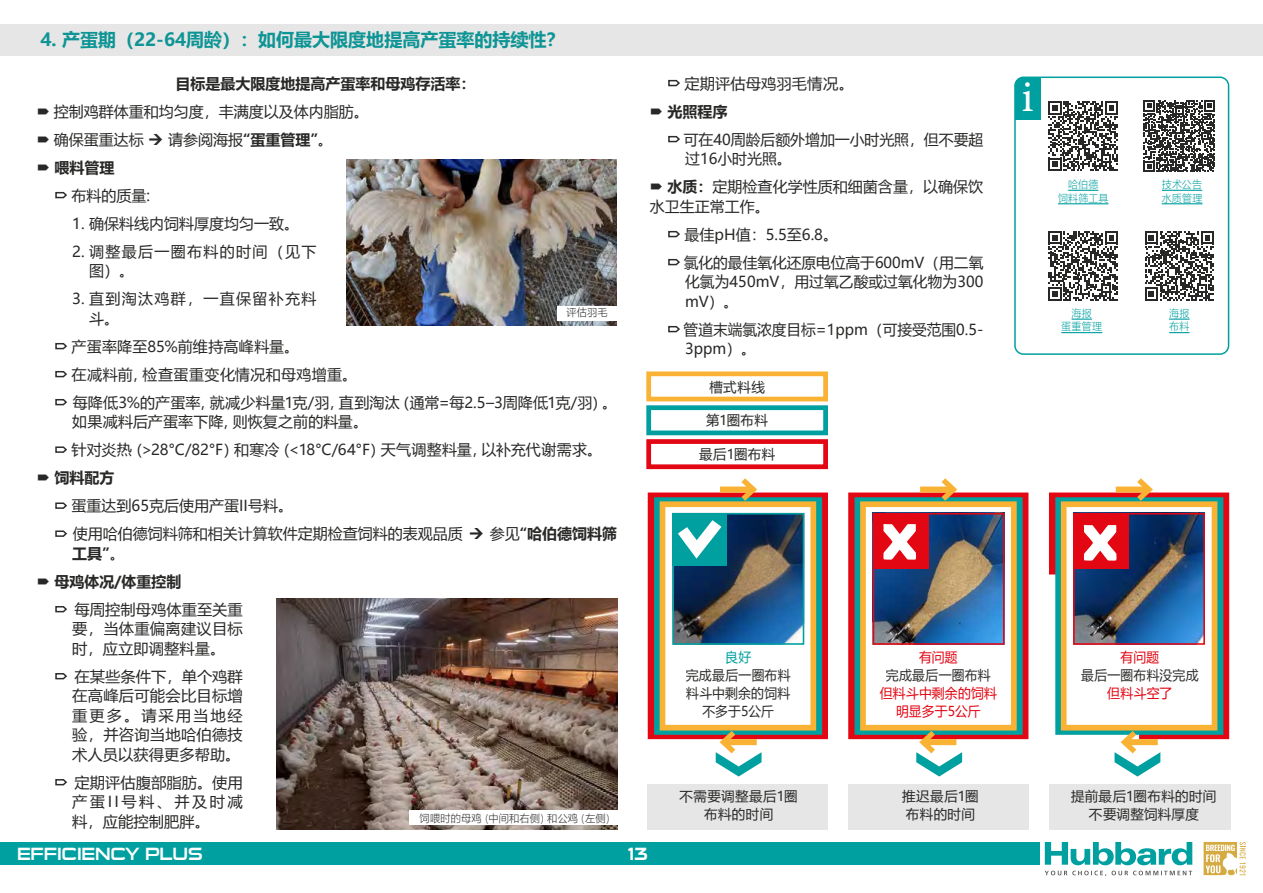
<style>
.page{position:relative;width:1263px;height:893px;background:#fff}
.page>*{position:absolute;margin:0;border:0;box-sizing:border-box;transform-origin:0 0}
.t1{font:700 51.6px "Berlin Sans FB Demi";color:#fff;scale:1.14 1}
.t2{font:45px "Minion Pro";color:#fff}
.t3{font:700 18px "Microsoft Ya Hei UI";color:#009fa0}
.t4{font:17.4px "Sui Generis Rg";letter-spacing:-.01em;color:#fff}
.t5{font:15px/19.5px "Microsoft Ya Hei UI";color:#282827}
.t6{font:700 15px/28px "Microsoft Ya Hei UI";color:#282827}
.t7{font:15px/19.5px "Microsoft Ya Hei UI";letter-spacing:.09em;color:#282827}
.t8{font:13.5px/18px "Microsoft Ya Hei UI";letter-spacing:.025em;color:#282827;text-align:center}
.t9{font:13.5px/18px "Microsoft Ya Hei UI";letter-spacing:.02em;color:#2e2d2c;text-align:center;scale:.95 1}
.t10{font:13.5px/18px "Microsoft Ya Hei UI";letter-spacing:.015em;color:#e30613;text-align:center;scale:.95 1}
.t11{font:13.5px "Microsoft Ya Hei UI";color:#009fa0;scale:.95 1}
.t12{font:10.5px/13.5px "Microsoft Ya Hei UI Light";letter-spacing:.025em;color:#009fa0;text-align:center;scale:.95 1}
.t13{font:10.5px "Microsoft Ya Hei UI Light";letter-spacing:.02em;color:#282827}
.s1{font-weight:700}
.s2{font-weight:400}
</style>
<div class="page">
<svg style="left:55px;top:191px;width:12px;height:8px"></svg>
<svg style="left:55px;top:343px;width:12px;height:7px"></svg>
<svg style="left:55px;top:371px;width:12px;height:7px"></svg>
<svg style="left:55px;top:399px;width:12px;height:7px"></svg>
<svg style="left:55px;top:446px;width:12px;height:7px"></svg>
<svg style="left:55px;top:502px;width:12px;height:7px"></svg>
<svg style="left:55px;top:530px;width:12px;height:7px"></svg>
<svg style="left:55px;top:606px;width:12px;height:7px"></svg>
<svg style="left:55px;top:673px;width:12px;height:7px"></svg>
<svg style="left:55px;top:779px;width:12px;height:7px"></svg>
<svg style="left:668px;top:79px;width:12px;height:8px"></svg>
<svg style="left:668px;top:135px;width:12px;height:8px"></svg>
<svg style="left:668px;top:230px;width:12px;height:8px"></svg>
<svg style="left:668px;top:258px;width:12px;height:8px"></svg>
<svg style="left:668px;top:325px;width:12px;height:8px"></svg>
<img style="left:276px;top:598px;width:341px;height:231px">
<div style="left:409px;top:811px;width:219px;height:14px;background:#fff"></div>
<img style="left:347px;top:159px;width:270px;height:166px">
<div style="left:557px;top:306px;width:71px;height:15px;background:#fff"></div>
<div style="left:646px;top:371px;width:182px;height:30px;background:#fff;border:5px solid #f9b234"></div>
<div style="left:646px;top:405px;width:182px;height:30px;background:#fff;border:5px solid #009fa0"></div>
<div style="left:646px;top:439px;width:182px;height:30px;background:#fff;border:5px solid #e30613"></div>
<div style="left:648px;top:784px;width:180px;height:46px;background:#e6e6e6"></div>
<div style="left:848px;top:784px;width:180px;height:46px;background:#e6e6e6"></div>
<div style="left:1049px;top:784px;width:181px;height:46px;background:#e6e6e6"></div>
<svg style="left:1049px;top:492px;width:181px;height:248px"></svg>
<svg style="left:848px;top:492px;width:181px;height:248px"></svg>
<svg style="left:647px;top:492px;width:181px;height:248px;background:#e5212d"></svg>
<svg style="left:1052px;top:478px;width:175px;height:298px"></svg>
<svg style="left:851px;top:478px;width:175px;height:298px"></svg>
<svg style="left:651px;top:478px;width:174px;height:298px"></svg>
<div style="left:0;top:842px;width:1040px;height:23px;background:#009fa0"></div>
<svg style="left:1203px;top:842px;width:42px;height:34px"></svg>
<svg style="left:1045px;top:842px;width:147px;height:23px"></svg>
<svg style="left:1045px;top:871px;width:147px;height:5px"></svg>
<div style="left:0;top:24px;width:1263px;height:32px;background:#e6e6e6"></div>
<div style="left:1015px;top:77px;width:26px;height:43px;background:#009fa0"></div>
<div style="left:1014px;top:77px;width:215px;height:278px;border:2px solid #009fa0;border-radius:9px"></div>
<svg style="left:1048px;top:231px;width:70px;height:70px"></svg>
<svg style="left:1048px;top:101px;width:70px;height:70px"></svg>
<svg style="left:1071px;top:319px;width:21px;height:1px"></svg>
<hr style="left:1061px;top:332px;width:41px;height:1px;background:#009fa0">
<hr style="left:1162px;top:190px;width:40px;height:1px;background:#009fa0">
<hr style="left:1162px;top:203px;width:40px;height:1px;background:#009fa0">
<hr style="left:1068px;top:190px;width:30px;height:1px;background:#009fa0">
<hr style="left:1058px;top:203px;width:50px;height:1px;background:#009fa0">
<svg style="left:1169px;top:319px;width:20px;height:1px"></svg>
<svg style="left:1169px;top:332px;width:20px;height:1px"></svg>
<svg style="left:1145px;top:231px;width:69px;height:70px"></svg>
<svg style="left:1143px;top:100px;width:72px;height:72px"></svg>
<p class="t3" style="left:40px;top:27px;width:525px">4. 产蛋期（22-64周龄）：如何最大限度地提高产蛋率的持续性？</p>
<p class="t6" style="left:176px;top:69px;width:301px">目标是最大限度地提高产蛋率和母鸡存活率：</p>
<p class="t5" style="left:54px;top:97px;width:316px;line-height:28px">控制鸡群体重和均匀度，丰满度以及体内脂肪。确保蛋重达标</p>
<p class="t5" style="left:168px;top:129px;width:166px">请参阅海报<span class="s1">“蛋重管理”</span>。</p>
<p class="t6" style="left:54px;top:153px;width:61px">喂料管理</p>
<p class="t5" style="left:72px;top:185px;width:80px">布料的质量:</p>
<p class="t5" style="left:72px;top:213px;width:229px">1. 确保料线内饲料厚度均匀一致。</p>
<p class="t7" style="left:89px;top:241px;width:229px;text-indent:-17px">2. 调整最后一圈布料的时间（见下图）。</p>
<p class="t7" style="left:89px;top:288px;width:229px;text-indent:-17px">3. 直到淘汰鸡群，一直保留补充料斗。</p>
<p class="t5" style="left:72px;top:332px;width:547px;line-height:28px">产蛋率降至85%前维持高峰料量。<br>在减料前，检查蛋重变化情况和母鸡增重。<br>每降低3%的产蛋率，就减少料量1克/羽，直到淘汰（通常=每2.5–3周降低1克/羽）。</p>
<p class="t5" style="left:72px;top:407px;width:532px;line-height:28px">如果减料后产蛋率下降，则恢复之前的料量。<br>针对炎热（&gt;28°C/82°F）和寒冷（&lt;18°C/64°F）天气调整料量，以补充代谢需求。</p>
<p class="t6" style="left:54px;top:463px;width:61px">饲料配方</p>
<p class="t5" style="left:72px;top:491px;width:393px;line-height:28px">蛋重达到65克后使用产蛋II号料。<br>使用哈伯德饲料筛和相关计算软件定期检查饲料的表观品质</p>
<p class="t13" style="left:566px;top:306px;width:43px">评估羽毛</p>
<p class="t6" style="left:490px;top:519px;width:129px"><span class="s2">参见</span>“哈伯德饲料筛</p>
<p class="t6" style="left:54px;top:539px;width:129px;text-indent:18px">工具”<span class="s2">。<br></span>母鸡体况/体重控制</p>
<p class="t5" style="left:72px;top:599px;width:172px;text-align:justify">每周控制母鸡体重至关重要，当体重偏离建议目标时，应立即调整料量。</p>
<p class="t5" style="left:72px;top:666px;width:172px;text-align:justify">在某些条件下，单个鸡群在高峰后可能会比目标增重更多。请采用当地经验，并咨询当地哈伯德技术人员以获得更多帮助。</p>
<p class="t5" style="left:72px;top:772px;width:172px;text-align:justify">定期评估腹部脂肪。使用产蛋II号料、并及时减料，应能控制肥胖。</p>
<p class="t13" style="left:420px;top:811px;width:198px">饲喂时的母鸡（中间和右侧）和公鸡（左侧）</p>
<p class="t5" style="left:684px;top:73px;width:171px">定期评估母鸡羽毛情况。</p>
<p class="t6" style="left:667px;top:97px;width:61px">光照程序</p>
<p class="t5" style="left:684px;top:129px;width:301px">可在40周龄后额外增加一小时光照，但不要超过16小时光照。</p>
<p class="t5" style="left:650px;top:176px;width:335px;text-indent:18px"><span class="s1">水质：</span>定期检查化学性质和细菌含量，以确保饮水卫生正常工作。</p>
<p class="t5" style="left:684px;top:220px;width:301px;line-height:28px">最佳pH值：5.5至6.8。<br>氯化的最佳氧化还原电位高于600mV（用二氧</p>
<p class="t5" style="left:685px;top:271px;width:300px">化氯为450mV，用过氧乙酸或过氧化物为300 mV）。</p>
<p class="t5" style="left:684px;top:319px;width:301px">管道末端氯浓度目标=1ppm（可接受范围0.5-<br>3ppm）。</p>
<p class="t8" style="left:709px;top:378px;width:57px">槽式料线</p>
<p class="t8" style="left:706px;top:410px;width:63px">第1圈布料</p>
<p class="t8" style="left:699px;top:445px;width:78px">最后1圈布料</p>
<h2 class="t2" style="left:1021px;top:67px;width:14px">i</h2>
<p class="t12" style="left:1058px;top:177px;width:55px">哈伯德<br>饲料筛工具</p>
<p class="t12" style="left:1061px;top:306px;width:45px">海报<br>蛋重管理</p>
<h1 class="t1" style="left:882px;top:512px;width:33px">X</h1>
<h1 class="t1" style="left:1082px;top:513px;width:33px">X</h1>
<p class="t12" style="left:1162px;top:177px;width:44px;text-align:left">技术公告水质管理</p>
<p class="t12" style="left:1169px;top:306px;width:23px;text-align:left">海报布料</p>
<p class="t11" style="left:725px;top:648px;width:29px">良好</p>
<p class="t9" style="left:686px;top:666px;width:112px">完成最后一圈布料料斗中剩余的饲料不多于5公斤</p>
<p class="t8" style="left:680px;top:787px;width:120px">不需要调整最后1圈布料的时间</p>
<p class="t10" style="left:919px;top:648px;width:42px">有问题</p>
<p class="t9" style="left:886px;top:666px;width:112px">完成最后一圈布料</p>
<p class="t10" style="left:880px;top:684px;width:125px">但料斗中剩余的饲料明显多于5公斤</p>
<p class="t10" style="left:1120px;top:648px;width:42px">有问题</p>
<p class="t9" style="left:1081px;top:666px;width:125px">最后一圈布料没完成</p>
<p class="t10" style="left:1107px;top:684px;width:70px">但料斗空了</p>
<p class="t8" style="left:902px;top:787px;width:78px;text-align:left">推迟最后1圈布料的时间</p>
<p class="t8" style="left:1071px;top:787px;width:147px">提前最后1圈布料的时间不要调整饲料厚度</p>
<p class="t4" style="left:17px;top:844px;width:187px">EFFICIENCY PLUS</p>
<p class="t4" style="left:628px;top:844px;width:21px">13</p>
</div>
